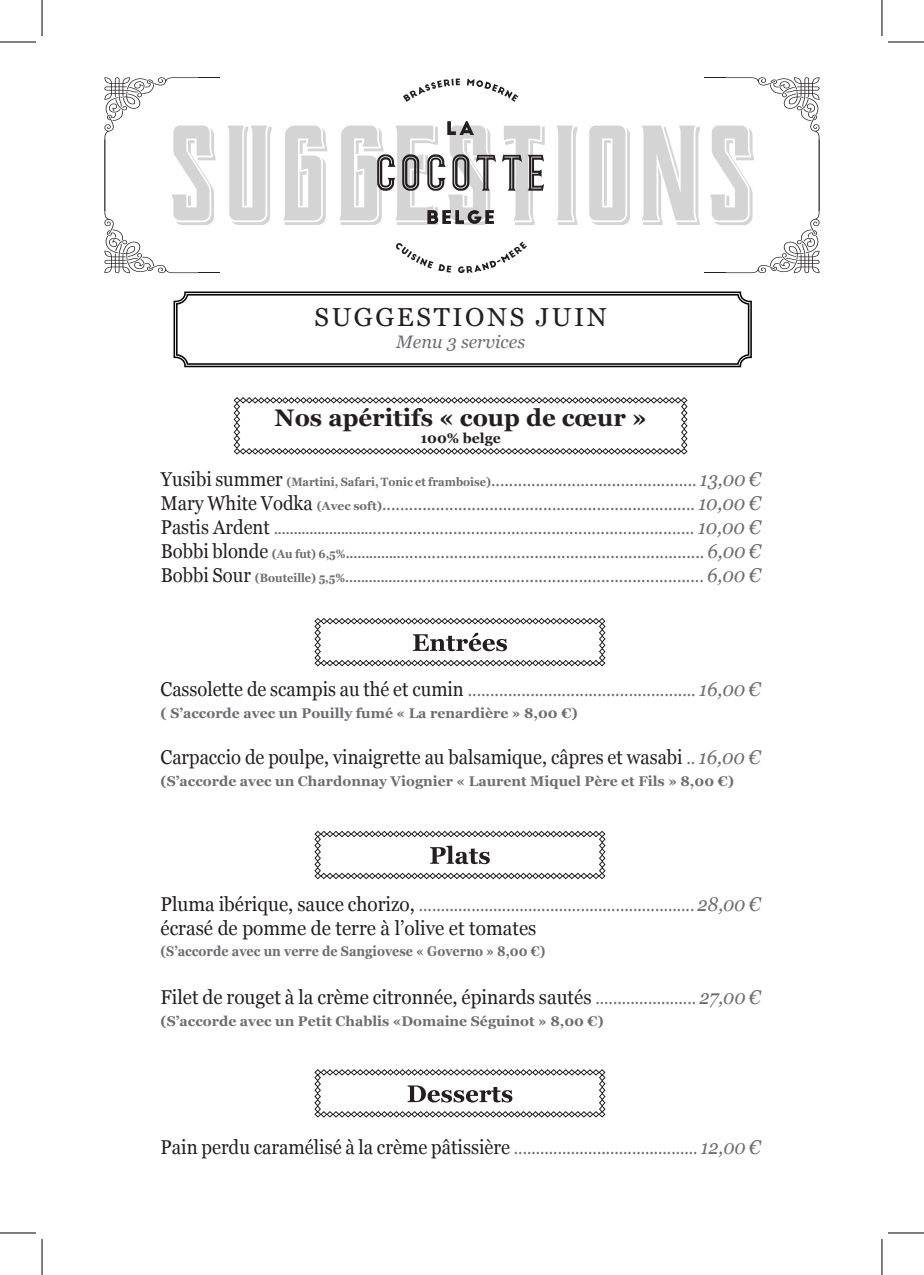
<style>
.page{position:relative;width:924px;height:1275px;background:#fff}
.page>*{position:absolute;margin:0;border:0;box-sizing:border-box;transform-origin:0 0}
.t1{font:26px "Georgia";letter-spacing:.1em;color:#231f20}
.t2{font:700 24px "Georgia";color:#231f20}
.t3{font:20px "Georgia";color:#231f20;scale:.95 1}
.t4{font:20px "Georgia";color:#231f20;scale:.92 1}
.t5{font:18px "Georgia";color:#6c6d70;scale:.92 1}
.t6{font:18px "Georgia";color:#6c6d70;scale:.9 1}
.t7{font:italic 18px "Georgia";color:#6c6d70}
.t8{font:700 14px "Georgia";color:#6c6d70}
.t9{font:700 14px "Georgia";color:#6c6d70;scale:.9 1}
.t10{font:700 14px "Georgia";color:#231f20}
.s1{font-size:20px;color:#231f20}
.s2{font-weight:700;font-size:12px}
.s3{font-style:italic;font-size:20px}
.s4{font-size:18px;color:#6c6d70}
.s5{font-style:italic;color:#6c6d70}
</style>
<div class="page">
<svg style="left:173px;top:291px;width:578px;height:76px"></svg>
<svg style="left:314px;top:618px;width:291px;height:48px"></svg>
<svg style="left:314px;top:830px;width:291px;height:49px"></svg>
<svg style="left:314px;top:1069px;width:291px;height:48px"></svg>
<svg style="left:704px;top:77px;width:115px;height:196px"></svg>
<svg style="left:104px;top:77px;width:115px;height:196px"></svg>
<svg style="left:447px;top:121px;width:23px;height:4px"></svg>
<svg style="left:396px;top:243px;width:55px;height:30px"></svg>
<svg style="left:458px;top:241px;width:68px;height:32px"></svg>
<svg style="left:403px;top:78px;width:57px;height:24px"></svg>
<svg style="left:467px;top:79px;width:51px;height:23px"></svg>
<svg style="left:172px;top:125px;width:577px;height:95px"></svg>
<svg style="left:176px;top:127px;width:577px;height:98px;fill:#d5d4d5"></svg>
<svg style="left:233px;top:397px;width:454px;height:58px"></svg>
<hr style="left:0;top:42px;width:36px;height:1px;background:#000">
<hr style="left:887px;top:42px;width:36px;height:1px;background:#000">
<hr style="left:0;top:1232px;width:36px;height:1px;background:#000">
<hr style="left:887px;top:1232px;width:36px;height:1px;background:#000">
<hr style="left:42px;top:0;width:1px;height:36px;background:#000">
<hr style="left:42px;top:1239px;width:1px;height:36px;background:#000">
<hr style="left:881px;top:0;width:1px;height:36px;background:#000">
<hr style="left:881px;top:1239px;width:1px;height:36px;background:#000">
<p class="t1" style="left:314px;top:298px;width:294px">SUGGESTIONS JUIN</p>
<p class="t7" style="left:396px;top:328px;width:130px">Menu 3 services</p>
<p class="t2" style="left:274px;top:400px;width:373px">Nos apéritifs « coup de cœur »</p>
<p class="t10" style="left:420px;top:427px;width:82px">100% belge</p>
<p class="t5" style="left:161px;top:466px;width:653px"><span class="s1">Yusibi summer</span> <span class="s2">(Martini, Safari, Tonic et framboise)</span>.............................................. <span class="s3">13,00 €</span></p>
<p class="t5" style="left:161px;top:490px;width:653px"><span class="s1">Mary White Vodka</span> <span class="s2">(Avec soft)</span>...................................................................... <span class="s3">10,00 €</span></p>
<p class="t5" style="left:161px;top:514px;width:653px"><span class="s1">Pastis Ardent</span> <span class="s2">.........................</span>........................................................................ <span class="s3">10,00 €</span></p>
<p class="t5" style="left:161px;top:538px;width:653px"><span class="s1">Bobbi blonde</span> <span class="s2">(Au fut) 6,5%...............</span>................................................................... <span class="s3">6,00 €</span></p>
<p class="t5" style="left:161px;top:562px;width:653px"><span class="s1">Bobbi Sour</span> <span class="s2">(Bouteille) 5,5%...............</span>................................................................... <span class="s3">6,00 €</span></p>
<p class="t5" style="left:160px;top:677px;width:653px"><span class="s1">Cassolette de scampis au thé et cumin</span> ................................................... <span class="s3">16,00 €</span></p>
<p class="t8" style="left:160px;top:702px;width:418px">( S’accorde avec un Pouilly fumé « La renardière » 8,00 €)</p>
<p class="t4" style="left:160px;top:742px;width:653px">Carpaccio de poulpe, vinaigrette au balsamique, câpres et wasabi <span class="s4">..</span> <span class="s5">16,00 €</span></p>
<p class="t8" style="left:160px;top:770px;width:574px">(S’accorde avec un Chardonnay Viognier « Laurent Miquel Père et Fils » 8,00 €)</p>
<p class="t6" style="left:160px;top:891px;width:668px"><span class="s1">Pluma ibérique, sauce chorizo,</span> ............................................................... <span class="s3">28,00 €</span></p>
<p class="t3" style="left:160px;top:913px;width:397px">écrasé de pomme de terre à l’olive et tomates</p>
<p class="t9" style="left:160px;top:941px;width:429px">(S’accorde avec un verre de Sangiovese « Governo » 8,00 €)</p>
<p class="t3" style="left:160px;top:983px;width:633px">Filet de rouget à la crème citronnée, épinards sautés <span class="s4">.......................</span> <span class="s5">27,00 €</span></p>
<p class="t8" style="left:160px;top:1011px;width:444px">(S’accorde avec un Petit Chablis «Domaine Séguinot » 8,00 €)</p>
<p class="t6" style="left:160px;top:1134px;width:668px"><span class="s1">Pain perdu caramélisé à la crème pâtissière</span> .......................................... <span class="s3">12,00 €</span></p>
</div>
